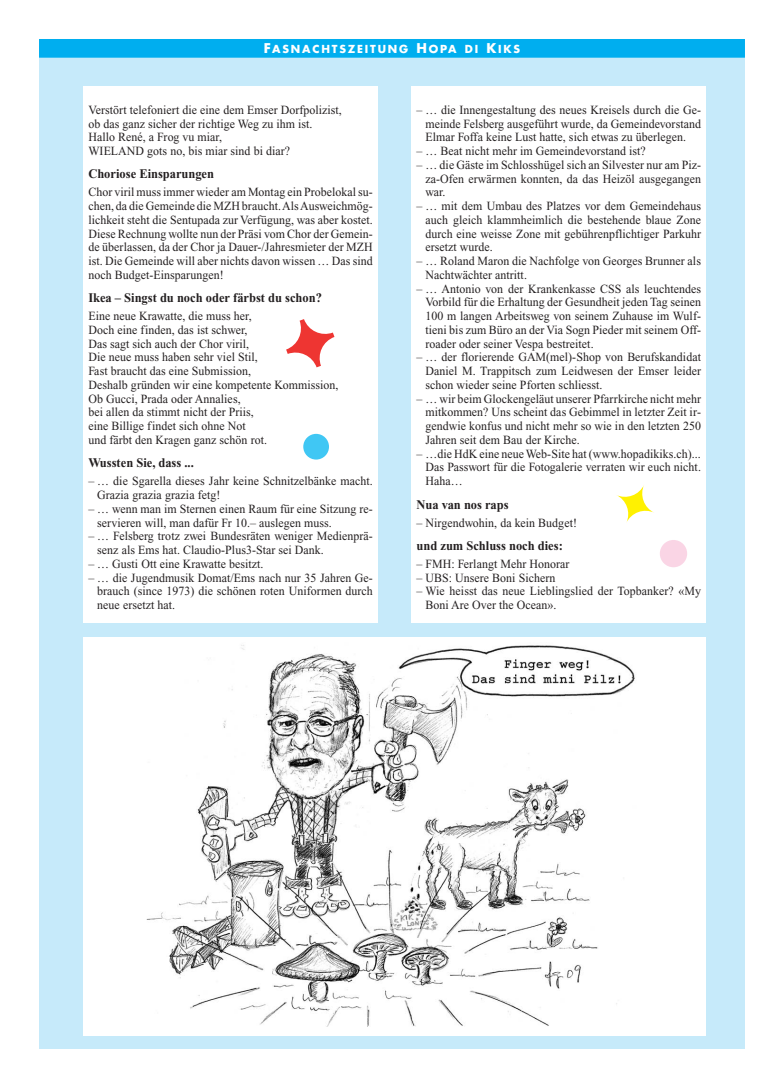
<style>
.page{position:relative;width:784px;height:1092px;background:#fff}
.page>*{position:absolute;margin:0;border:0;box-sizing:border-box;transform-origin:0 0}
.t1{font:700 13.12px "Times New Roman";color:#231f20;scale:.95 1}
.t2{font:12.5px/13.8px "Times New Roman";letter-spacing:.005em;color:#231f20;text-align:justify;scale:.95 1}
.t3{font:700 10.75px "Futura";letter-spacing:.165em;color:#fff}
.s1{font-size:13.12px}
</style>
<div class="page">
<div style="left:39px;top:58px;width:705px;height:991px;background:#c6eafa"></div>
<div style="left:39px;top:39px;width:705px;height:19px;background:#00aeef"></div>
<div style="left:83px;top:86px;width:294px;height:536px;background:#fff"></div>
<div style="left:411px;top:86px;width:294px;height:536px;background:#fff"></div>
<div style="left:83px;top:636px;width:622px;height:399px;background:#fff"></div>
<img style="left:146px;top:645px;width:489px;height:381px">
<svg style="left:615px;top:484px;width:39px;height:39px"></svg>
<div style="left:303px;top:434px;width:26px;height:25px;background:#40c7f4;border-radius:50%"></div>
<svg style="left:286px;top:319px;width:48px;height:48px"></svg>
<div style="left:659px;top:540px;width:27px;height:27px;background:#fad5e5;border-radius:50%"></div>
<p class="t3" style="left:264px;top:44px;width:257px"><span class="s1">F</span>ASNACHTSZEITUNG <span class="s1">H</span>OPA DI <span class="s1">K</span>IKS</p>
<p class="t2" style="left:88px;top:104px;width:268px;text-align:left">Verstört telefoniert die eine dem Emser Dorfpolizist, ob das ganz sicher der richtige Weg zu ihm ist.<br>Hallo René, a Frog vu miar,<br>WIELAND gots no, bis miar sind bi diar?</p>
<p class="t1" style="left:88px;top:170px;width:134px">Choriose Einsparungen</p>
<p class="t2" style="left:88px;top:186px;width:301px">Chor viril muss immer wieder am Montag ein Probelokal su&shy;chen, da die Gemeinde die MZH braucht. Als Ausweichmög&shy;lichkeit steht die Sentupada zur Verfügung, was aber kostet.<br>Diese Rechnung wollte nun der Präsi vom Chor der Gemein&shy;de überlassen, da der Chor ja Dauer-/Jahresmieter der MZH ist. Die Gemeinde will aber nichts davon wissen … Das sind noch Budget-Einsparungen!</p>
<p class="t1" style="left:88px;top:293px;width:247px">Ikea – Singst du noch oder färbst du schon?</p>
<p class="t2" style="left:88px;top:310px;width:264px;text-align:left">Eine neue Krawatte, die muss her,<br>Doch eine finden, das ist schwer,<br>Das sagt sich auch der Chor viril,<br>Die neue muss haben sehr viel Stil,<br>Fast braucht das eine Submission,<br>Deshalb gründen wir eine kompetente Kommission, Ob Gucci, Prada oder Annalies,<br>bei allen da stimmt nicht der Priis,<br>eine Billige findet sich ohne Not<br>und färbt den Kragen ganz schön rot.</p>
<p class="t1" style="left:88px;top:458px;width:112px">Wussten Sie, dass ...</p>
<p class="t2" style="left:97px;top:475px;width:291px;text-indent:-9px">– … die Sgarella dieses Jahr keine Schnitzelbänke macht.<br>Grazia grazia grazia fetg!</p>
<p class="t2" style="left:97px;top:503px;width:291px;text-indent:-9px">– … wenn man im Sternen einen Raum für eine Sitzung re&shy;servieren will, man dafür Fr 10.– auslegen muss.</p>
<p class="t2" style="left:97px;top:530px;width:291px;text-indent:-9px">– … Felsberg trotz zwei Bundesräten weniger Medienprä&shy;senz als Ems hat. Claudio-Plus3-Star sei Dank.</p>
<p class="t2" style="left:88px;top:558px;width:186px">– … Gusti Ott eine Krawatte besitzt.</p>
<p class="t2" style="left:97px;top:571px;width:291px;text-indent:-9px">– … die Jugendmusik Domat/Ems nach nur 35 Jahren Ge&shy;brauch (since 1973) die schönen roten Uniformen durch neue ersetzt hat.</p>
<p class="t2" style="left:425px;top:104px;width:291px;text-indent:-9px">– … die Innengestaltung des neues Kreisels durch die Ge&shy;meinde Felsberg ausgeführt wurde, da Gemeindevorstand Elmar Foffa keine Lust hatte, sich etwas zu überlegen.</p>
<p class="t2" style="left:416px;top:145px;width:243px">– … Beat nicht mehr im Gemeindevorstand ist?</p>
<p class="t2" style="left:425px;top:159px;width:291px;text-indent:-9px">– … die Gäste im Schlosshügel sich an Silvester nur am Piz&shy;za-Ofen erwärmen konnten, da das Heizöl ausgegangen war.</p>
<p class="t2" style="left:425px;top:200px;width:291px;text-indent:-9px">– … mit dem Umbau des Platzes vor dem Gemeindehaus auch gleich klammheimlich die bestehende blaue Zone durch eine weisse Zone mit gebührenpflichtiger Parkuhr ersetzt wurde.</p>
<p class="t2" style="left:425px;top:255px;width:291px;text-indent:-9px">– … Roland Maron die Nachfolge von Georges Brunner als<br>Nachtwächter antritt.</p>
<p class="t2" style="left:425px;top:283px;width:291px;text-indent:-9px">– … Antonio von der Krankenkasse CSS als leuchtendes Vorbild für die Erhaltung der Gesundheit jeden Tag seinen 100 m langen Arbeitsweg von seinem Zuhause im Wulf&shy;tieni bis zum Büro an der Via Sogn Pieder mit seinem Off&shy;roader oder seiner Vespa bestreitet.</p>
<p class="t2" style="left:425px;top:351px;width:291px;text-indent:-9px">– … der florierende GAM(mel)-Shop von Berufskandidat Daniel M. Trappitsch zum Leidwesen der Emser leider schon wieder seine Pforten schliesst.</p>
<p class="t2" style="left:425px;top:393px;width:291px;text-indent:-9px">– … wir beim Glockengeläut unserer Pfarrkirche nicht mehr mitkommen? Uns scheint das Gebimmel in letzter Zeit ir&shy;gendwie konfus und nicht mehr so wie in den letzten 250<br>Jahren seit dem Bau der Kirche.</p>
<p class="t2" style="left:425px;top:448px;width:291px;text-indent:-9px">– …die HdK eine neue Web-Site hat (www.hopadikiks.ch)...<br>Das Passwort für die Fotogalerie verraten wir euch nicht.<br>Haha…</p>
<p class="t1" style="left:416px;top:500px;width:98px">Nua van nos raps</p>
<p class="t2" style="left:416px;top:516px;width:170px">– Nirgendwohin, da kein Budget!</p>
<p class="t1" style="left:416px;top:541px;width:155px">und zum Schluss noch dies:</p>
<p class="t2" style="left:416px;top:558px;width:162px">– FMH: Ferlangt Mehr Honorar</p>
<p class="t2" style="left:416px;top:571px;width:148px">– UBS: Unsere Boni Sichern</p>
<p class="t2" style="left:425px;top:585px;width:291px;text-indent:-9px">– Wie heisst das neue Lieblingslied der Topbanker? «My<br>Boni Are Over the Ocean».</p>
</div>
